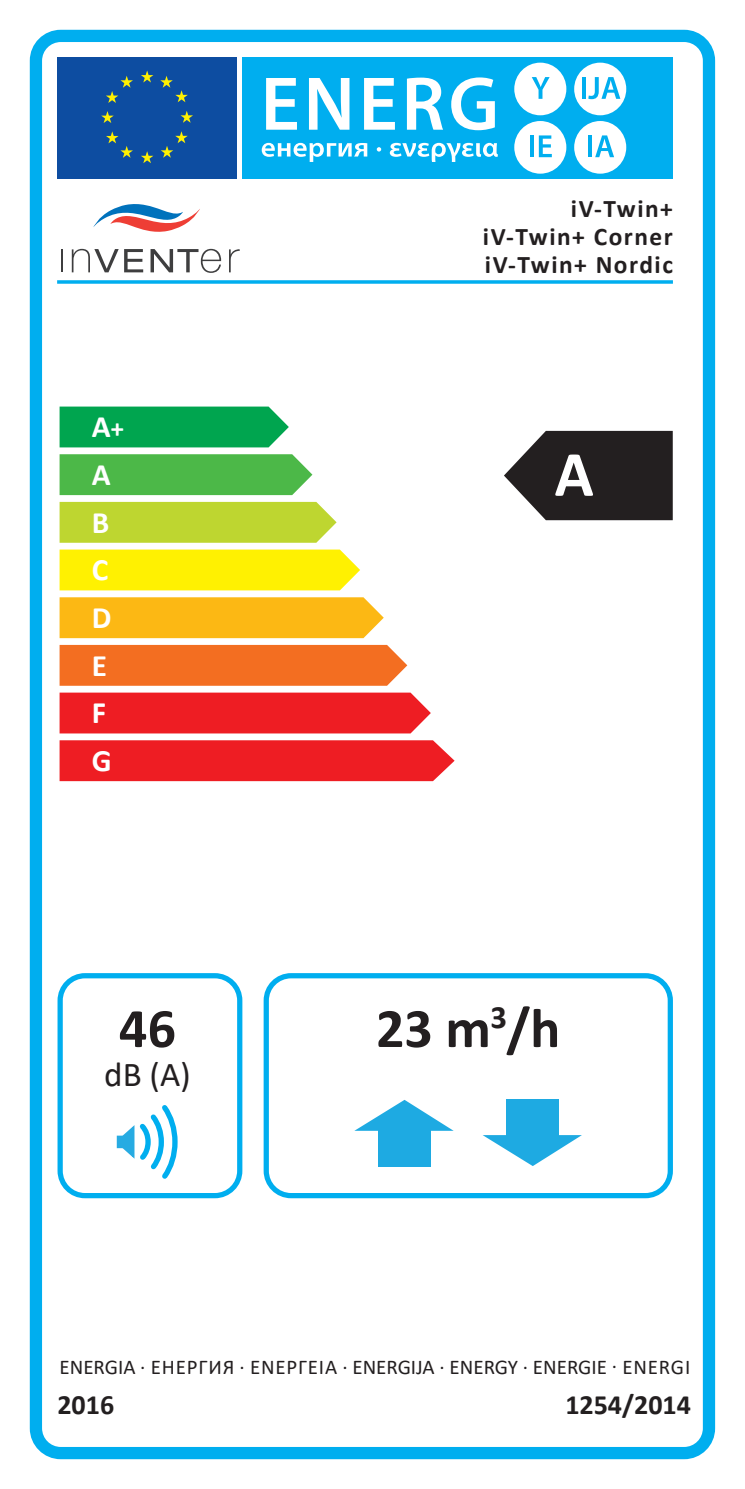
<style>
.page{position:relative;width:745px;height:1489px;background:#fff}
.page>*{position:absolute;margin:0;border:0;box-sizing:border-box;transform-origin:0 0}
.t1{font:700 64.75px "Calibri";color:#fff}
.t2{font:700 56px "Calibri";color:#231f20}
.t3{font:35px "Calibri";color:#231f20}
.t4{font:700 31.15px/47.6px "Calibri";color:#fff}
.t5{font:700 28px "Calibri";color:#231f20}
.t6{font:700 25.2px "Calibri";letter-spacing:.06em;color:#231f20}
.t7{font:21px "Calibri";color:#231f20}
.s1{font-size:26.25px}
</style>
<div class="page">
<div style="left:30px;top:30px;width:684px;height:1428px;border:12px solid #00aeef;border-radius:25px"></div>
<div style="left:57px;top:973px;width:185px;height:225px;border:5px solid #00aeef;border-radius:25px"></div>
<div style="left:263px;top:973px;width:409px;height:225px;border:5px solid #00aeef;border-radius:25px"></div>
<svg style="left:116px;top:1105px;width:62px;height:74px"></svg>
<div style="left:60px;top:406px;width:228px;height:41px;background:#00a54f"></div>
<div style="left:60px;top:454px;width:252px;height:41px;background:#4cb848"></div>
<div style="left:60px;top:502px;width:276px;height:40px;background:#bed630"></div>
<div style="left:60px;top:549px;width:300px;height:41px;background:#fff101"></div>
<div style="left:60px;top:597px;width:323px;height:41px;background:#fcb814"></div>
<div style="left:60px;top:645px;width:347px;height:40px;background:#f36e21"></div>
<div style="left:60px;top:692px;width:370px;height:41px;background:#ee1d23"></div>
<div style="left:60px;top:740px;width:394px;height:41px;background:#ee1d23"></div>
<svg style="left:57px;top:280px;width:615px;height:4px;background:#1fb7f0"></svg>
<svg style="left:356px;top:1100px;width:96px;height:30px"></svg>
<div style="left:378px;top:1128px;width:52px;height:37px;background:#1eaae2"></div>
<svg style="left:483px;top:1134px;width:98px;height:31px"></svg>
<div style="left:506px;top:1099px;width:52px;height:37px;background:#1eaae2"></div>
<div style="left:57px;top:57px;width:179px;height:121px;background:#0d4da1"></div>
<div style="left:242px;top:57px;width:430px;height:121px;background:#00aeef"></div>
<svg style="left:160px;top:76px;width:28px;height:26px"></svg>
<svg style="left:141px;top:70px;width:12px;height:12px"></svg>
<svg style="left:106px;top:76px;width:27px;height:27px"></svg>
<svg style="left:101px;top:111px;width:13px;height:12px"></svg>
<svg style="left:106px;top:131px;width:27px;height:27px"></svg>
<svg style="left:141px;top:151px;width:12px;height:12px"></svg>
<svg style="left:161px;top:131px;width:26px;height:27px"></svg>
<svg style="left:180px;top:111px;width:13px;height:12px"></svg>
<svg style="left:266px;top:78px;width:31px;height:52px"></svg>
<svg style="left:309px;top:78px;width:40px;height:52px"></svg>
<svg style="left:364px;top:78px;width:30px;height:52px"></svg>
<svg style="left:406px;top:78px;width:37px;height:52px"></svg>
<svg style="left:451px;top:77px;width:43px;height:53px"></svg>
<svg style="left:261px;top:143px;width:106px;height:19px"></svg>
<svg style="left:376px;top:147px;width:5px;height:4px"></svg>
<svg style="left:389px;top:143px;width:108px;height:19px"></svg>
<div style="left:514px;top:63px;width:52px;height:52px;background:#fff;border-radius:50%"></div>
<svg style="left:531px;top:77px;width:18px;height:22px"></svg>
<div style="left:573px;top:63px;width:53px;height:52px;background:#fff;border-radius:50%"></div>
<div style="left:514px;top:121px;width:52px;height:53px;background:#fff;border-radius:50%"></div>
<hr style="left:530px;top:135px;width:4px;height:22px;background:#00aeef">
<svg style="left:538px;top:135px;width:13px;height:22px"></svg>
<div style="left:573px;top:121px;width:53px;height:53px;background:#fff;border-radius:50%"></div>
<svg style="left:582px;top:77px;width:3px;height:22px"></svg>
<svg style="left:588px;top:77px;width:32px;height:22px"></svg>
<hr style="left:588px;top:135px;width:4px;height:22px;background:#00aeef">
<svg style="left:595px;top:135px;width:18px;height:22px"></svg>
<svg style="left:504px;top:431px;width:168px;height:89px;background:#3f3c3c"></svg>
<svg style="left:61px;top:249px;width:1px;height:23px"></svg>
<svg style="left:72px;top:249px;width:71px;height:23px"></svg>
<svg style="left:150px;top:249px;width:71px;height:24px"></svg>
<svg style="left:229px;top:249px;width:10px;height:23px"></svg>
<svg style="left:93px;top:204px;width:107px;height:28px"></svg>
<p class="t4" style="left:92px;top:403px;width:34px">A<span class="s1">+<br></span>A<br>B<br>C<br>D<br>E<br>F<br>G</p>
<p class="t2" style="left:119px;top:988px;width:59px">46</p>
<p class="t3" style="left:104px;top:1049px;width:88px">dB (A)</p>
<p class="t6" style="left:570px;top:191px;width:103px">iV-Twin+</p>
<p class="t6" style="left:482px;top:219px;width:191px">iV-Twin+ Corner</p>
<p class="t6" style="left:484px;top:247px;width:189px">iV-Twin+ Nordic</p>
<p class="t1" style="left:554px;top:428px;width:41px">A</p>
<p class="t2" style="left:376px;top:988px;width:186px">23 m<sup>3</sup>/h</p>
<p class="t7" style="left:59px;top:1352px;width:632px">ENERGIA · ЕНЕРГИЯ · ΕΝΕΡΓΕΙΑ · ENERGIJA · ENERGY · ENERGIE · ENERGI</p>
<p class="t5" style="left:57px;top:1385px;width:58px">2016</p>
<p class="t5" style="left:565px;top:1385px;width:127px">1254/2014</p>
</div>
